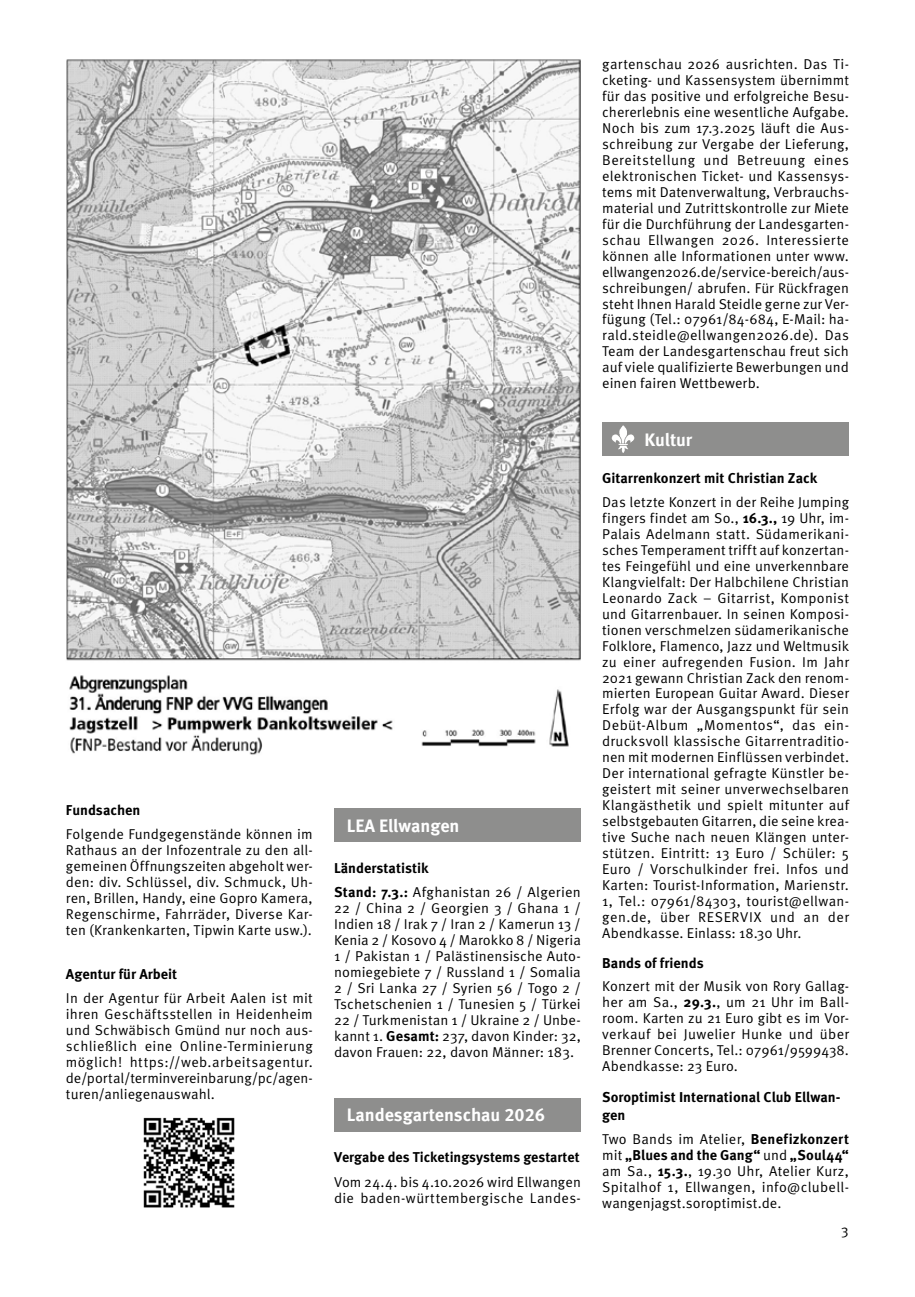
<style>
.page{position:relative;width:915px;height:1297px;background:#fff}
.page>*{position:absolute;margin:0;border:0;box-sizing:border-box;transform-origin:0 0}
.t1{font:700 18px "Meta OT";color:#fff}
.t2{font:14.25px/15.9px "Meta OT Norm";letter-spacing:.01em;color:#000;text-align:justify}
.t3{font:700 14.25px/18px "Meta OT";color:#000}
.s1{font-family:"Meta OT";font-weight:700}
.s2{font-family:"Meta OT Norm";font-weight:400}
</style>
<div class="page">
<img style="left:143px;top:1117px;width:92px;height:91px">
<div style="left:334px;top:808px;width:246px;height:34px;background:#8e8e8d"></div>
<div style="left:334px;top:1098px;width:246px;height:33px;background:#8e8e8d"></div>
<div style="left:602px;top:422px;width:246px;height:34px;background:#8e8e8d"></div>
<img style="left:611px;top:425px;width:22px;height:28px">
<img style="left:66px;top:60px;width:514px;height:695px">
<p class="t3" style="left:66px;top:801px;width:76px">Fundsachen</p>
<p class="t2" style="left:66px;top:827px;width:248px">Folgende Fundgegenstände können im Rathaus an der Infozentrale zu den all&shy;gemeinen Öffnungszeiten abgeholt wer&shy;den: div. Schlüssel, div. Schmuck, Uh&shy;ren, Brillen, Handy, eine Gopro Kamera, Regenschirme, Fahrräder, Diverse Kar&shy;ten (Krankenkarten, Tipwin Karte usw.).</p>
<p class="t3" style="left:66px;top:965px;width:113px">Agentur für Arbeit</p>
<p class="t2" style="left:66px;top:990px;width:248px">In der Agentur für Arbeit Aalen ist mit ihren Geschäftsstellen in Heidenheim und Schwäbisch Gmünd nur noch aus&shy;schließlich eine Online-Terminierung möglich! https://web.arbeitsagentur. de/portal/terminvereinbarung/pc/agen&shy;turen/anliegenauswahl.</p>
<p class="t1" style="left:347px;top:814px;width:114px">LEA Ellwangen</p>
<p class="t3" style="left:334px;top:859px;width:96px">Länderstatistik</p>
<p class="t2" style="left:334px;top:884px;width:248px"><span class="s1">Stand: 7.3.:</span> Afghanistan 26 / Algerien 22 / China 2 / Georgien 3 / Ghana 1 / Indien 18 / Irak 7 / Iran 2 / Kamerun 13 / Kenia 2 / Kosovo 4 / Marokko 8 / Nigeria 1 / Pakistan 1 / Palästinensische Auto&shy;nomiegebiete 7 / Russland 1 / Somalia 2 / Sri Lanka 27 / Syrien 56 / Togo 2 / Tschetschenien 1 / Tunesien 5 / Türkei 22 / Turkmenistan 1 / Ukraine 2 / Unbe&shy;kannt 1. <span class="s1">Gesamt:</span> 237, davon Kinder: 32, davon Frauen: 22, davon Männer: 183.</p>
<p class="t1" style="left:347px;top:1104px;width:200px">Landesgartenschau 2026</p>
<p class="t3" style="left:334px;top:1148px;width:247px">Vergabe des Ticketingsystems gestartet</p>
<p class="t2" style="left:334px;top:1174px;width:248px">Vom 24.4. bis 4.10.2026 wird Ellwangen die baden-württembergische Landes-</p>
<p class="t2" style="left:602px;top:57px;width:248px">gartenschau 2026 ausrichten. Das Ti&shy;cketing- und Kassensystem übernimmt für das positive und erfolgreiche Besu&shy;chererlebnis eine wesentliche Aufgabe.<br>Noch bis zum 17.3.2025 läuft die Aus&shy;schreibung zur Vergabe der Lieferung, Bereitstellung und Betreuung eines elektronischen Ticket- und Kassensys&shy;tems mit Datenverwaltung, Verbrauchs&shy;material und Zutrittskontrolle zur Miete für die Durchführung der Landesgarten&shy;schau Ellwangen 2026. Interessierte können alle Informationen unter www. ellwangen2026.de/service-bereich/aus&shy;schreibungen/ abrufen. Für Rückfragen steht Ihnen Harald Steidle gerne zur Ver&shy;fügung (Tel.: 07961/84-684, E-Mail: ha&shy;rald.steidle@ellwangen2026.de). Das Team der Landesgartenschau freut sich auf viele qualifizierte Bewerbungen und einen fairen Wettbewerb.</p>
<p class="t1" style="left:644px;top:428px;width:49px">Kultur</p>
<p class="t3" style="left:602px;top:469px;width:216px">Gitarrenkonzert mit Christian Zack</p>
<p class="t2" style="left:602px;top:494px;width:248px">Das letzte Konzert in der Reihe Jumping fingers findet am So., <span class="s1">16.3.,</span> 19 Uhr, im-Palais Adelmann statt. Südamerikani&shy;sches Temperament trifft auf konzertan&shy;tes Feingefühl und eine unverkennbare Klangvielfalt: Der Halbchilene Christian Leonardo Zack – Gitarrist, Komponist und Gitarrenbauer. In seinen Komposi&shy;tionen verschmelzen südamerikanische Folklore, Flamenco, Jazz und Weltmusik zu einer aufregenden Fusion. Im Jahr 2021 gewann Christian Zack den renom&shy;mierten European Guitar Award. Dieser Erfolg war der Ausgangspunkt für sein Debüt-Album „Momentos“, das ein&shy;drucksvoll klassische Gitarrentraditio&shy;nen mit modernen Einflüssen verbindet.<br>Der international gefragte Künstler be&shy;geistert mit seiner unverwechselbaren Klangästhetik und spielt mitunter auf selbstgebauten Gitarren, die seine krea&shy;tive Suche nach neuen Klängen unter&shy;stützen. Eintritt: 13 Euro / Schüler: 5<br>Euro / Vorschulkinder frei. Infos und Karten: Tourist-Information, Marienstr.<br>1, Tel.: 07961/84303, tourist@ellwan&shy;gen.de, über RESERVIX und an der Abendkasse. Einlass: 18.30 Uhr.</p>
<p class="t3" style="left:602px;top:955px;width:103px">Bands of friends</p>
<p class="t2" style="left:602px;top:979px;width:248px">Konzert mit der Musik von Rory Gallag&shy;her am Sa., <span class="s1">29.3.</span>, um 21 Uhr im Ball&shy;room. Karten zu 21 Euro gibt es im Vor&shy;verkauf bei Juwelier Hunke und über Brenner Concerts, Tel.: 07961/9599438.<br>Abendkasse: 23 Euro.</p>
<p class="t3" style="left:602px;top:1088px;width:240px">Soroptimist International Club Ellwan&shy;gen</p>
<p class="t2" style="left:602px;top:1132px;width:248px">Two Bands im Atelier, <span class="s1">Benefizkonzert</span></p>
<p class="t3" style="left:602px;top:1146px;width:248px"><span class="s2">mit</span> „Blues and the Gang“ <span class="s2">und</span> „Soul44“</p>
<p class="t2" style="left:602px;top:1163px;width:248px">am Sa., <span class="s1">15.3.</span>, 19.30 Uhr, Atelier Kurz, Spitalhof 1, Ellwangen, info@clubell&shy;wangenjagst.soroptimist.de.</p>
<p class="t2" style="left:840px;top:1225px;width:10px">3</p>
</div>
